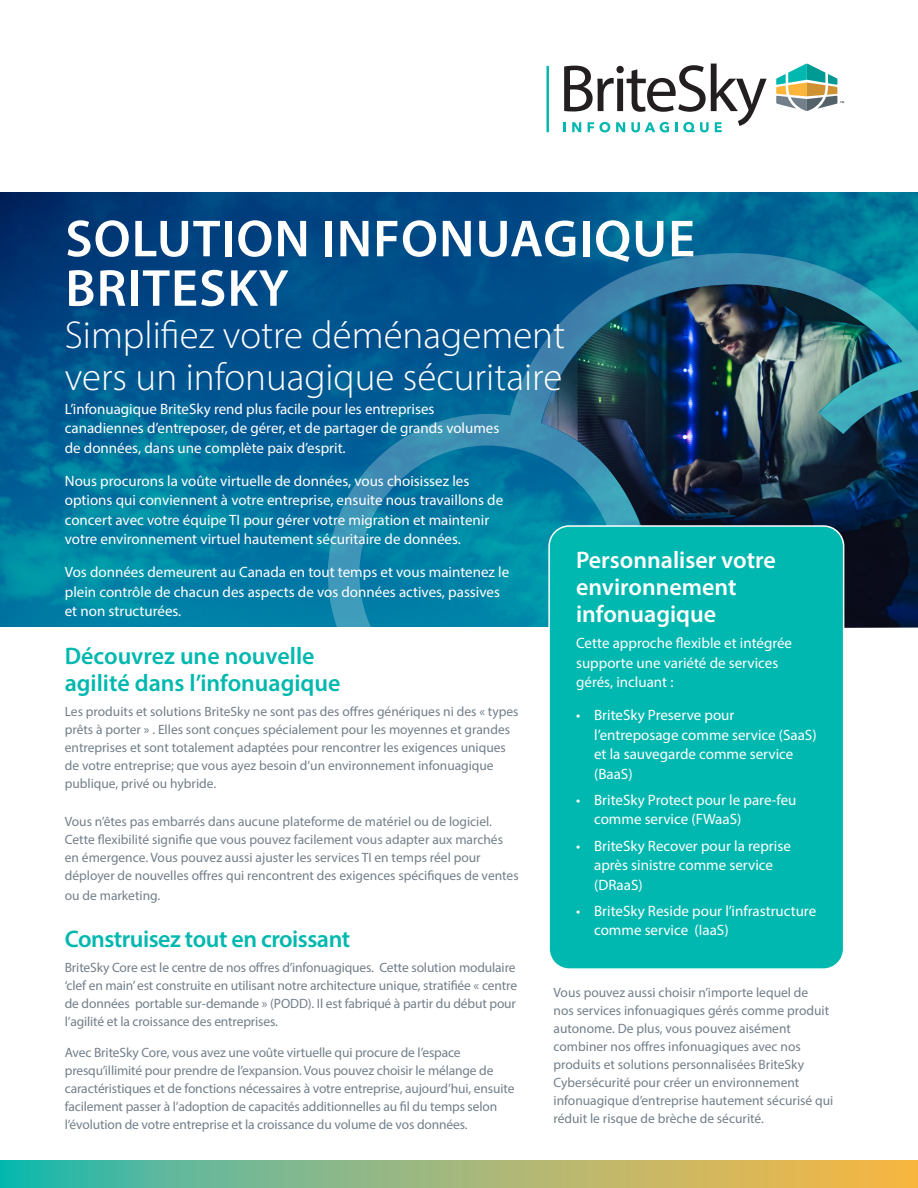
<style>
.page{position:relative;width:918px;height:1188px;background:#fff}
.page>*{position:absolute;margin:0;border:0;box-sizing:border-box;transform-origin:0 0}
.t1{font:600 52.5px/49.5px "Myriad Pro";letter-spacing:.02em;color:#fff}
.t2{font:300 39px/42px "Myriad Pro";color:#fff}
.Paragraph_Style_1{font:600 24px/27px "Myriad Pro";color:#00b8af}
.t3{font:600 24px/27px "Myriad Pro";color:#fff}
.Paragraph_Style_1-2{font:600 24px "Myriad Pro";letter-spacing:-.02em;color:#00b8af}
.Paragraph_Style_1-3{font:15px/19.5px "Myriad Pro";color:#fff}
.Highlight_bullet{font:15px/19.5px "Myriad Pro";color:#fff}
.Highlight_Body{font:15px/19.5px "Myriad Pro";color:#fff}
.Paragraph_Style_1-4{font:13.5px/18px "Myriad Pro";color:#727f8a}
</style>
<div class="page">
<img style="left:0;top:192px;width:918px;height:435px">
<svg style="left:776px;top:64px;width:68px;height:47px"></svg>
<svg style="left:564px;top:64px;width:203px;height:68px"></svg>
<hr style="left:546px;top:66px;width:3px;height:66px;background:#00b8af">
<svg style="left:0;top:1161px;width:918px;height:27px;background:#9ab77b"></svg>
<svg style="left:326px;top:252px;width:592px;height:375px;background:#0b709d"></svg>
<img style="left:542px;top:284px;width:376px;height:344px">
<div style="left:549px;top:526px;width:295px;height:443px;background:#00b8af;border-radius:20px"></div>
<div style="left:548px;top:525px;width:296px;height:445px;border:2px solid #fff;border-radius:20px"></div>
<p class="t1" style="left:65px;top:213px;width:631px">SOLUTION INFONUAGIQUE<br>BRITESKY</p>
<p class="t2" style="left:65px;top:313px;width:502px">Simplifiez votre déménagement vers un infonuagique sécuritaire</p>
<p class="Paragraph_Style_1-3" style="left:65px;top:399px;width:436px">L’infonuagique BriteSky rend plus facile pour les entreprises canadiennes d’entreposer, de gérer, et de partager de grands volumes de données, dans une complète paix d’esprit.</p>
<p class="Paragraph_Style_1-3" style="left:65px;top:471px;width:440px">Nous procurons la voûte virtuelle de données, vous choisissez les options qui conviennent à votre entreprise, ensuite nous travaillons de concert avec votre équipe TI pour gérer votre migration et maintenir votre environnement virtuel hautement sécuritaire de données.</p>
<p class="Paragraph_Style_1-3" style="left:65px;top:562px;width:446px">Vos données demeurent au Canada en tout temps et vous maintenez le plein contrôle de chacun des aspects de vos données actives, passives et non structurées.</p>
<p class="Paragraph_Style_1" style="left:65px;top:642px;width:277px">Découvrez une nouvelle agilité dans l’infonuagique</p>
<p class="Paragraph_Style_1-4" style="left:65px;top:702px;width:455px">Les produits et solutions BriteSky ne sont pas des offres génériques ni des « types prêts à porter » . Elles sont conçues spécialement pour les moyennes et grandes entreprises et sont totalement adaptées pour rencontrer les exigences uniques de votre entreprise; que vous ayez besoin d’un environnement infonuagique publique, privé ou hybride.</p>
<p class="Paragraph_Style_1-4" style="left:65px;top:812px;width:455px">Vous n’êtes pas embarrés dans aucune plateforme de matériel ou de logiciel.<br>Cette flexibilité signifie que vous pouvez facilement vous adapter aux marchés en émergence. Vous pouvez aussi ajuster les services TI en temps réel pour déployer de nouvelles offres qui rencontrent des exigences spécifiques de ventes</p>
<p class="Paragraph_Style_1-4" style="left:65px;top:886px;width:97px">ou de marketing.</p>
<p class="Paragraph_Style_1-2" style="left:65px;top:923px;width:287px">Construisez tout en croissant</p>
<p class="Paragraph_Style_1-4" style="left:65px;top:958px;width:454px;text-align:justify">BriteSky Core est le centre de nos offres d’infonuagiques. Cette solution modulaire ‘clef en main’ est construite en utilisant notre architecture unique, stratifiée « centre de données portable sur-demande » (PODD). Il est fabriqué à partir du début pour l’agilité et la croissance des entreprises.</p>
<p class="Paragraph_Style_1-4" style="left:65px;top:1043px;width:451px">Avec BriteSky Core, vous avez une voûte virtuelle qui procure de l’espace presqu’illimité pour prendre de l’expansion. Vous pouvez choisir le mélange de caractéristiques et de fonctions nécessaires à votre entreprise, aujourd’hui, ensuite facilement passer à l’adoption de capacités additionnelles au fil du temps selon l’évolution de votre entreprise et la croissance du volume de vos données.</p>
<p class="t3" style="left:576px;top:546px;width:201px">Personnaliser votre environnement</p>
<p class="t3" style="left:576px;top:600px;width:142px">infonuagique</p>
<p class="Highlight_Body" style="left:576px;top:633px;width:218px">Cette approche flexible et intégrée supporte une variété de services gérés, incluant :</p>
<p class="Highlight_bullet" style="left:594px;top:705px;width:224px;text-indent:-18px">• BriteSky Preserve pour l’entreposage comme service (SaaS) et la sauvegarde comme service (BaaS)</p>
<p class="Highlight_bullet" style="left:594px;top:790px;width:204px;text-indent:-18px">• BriteSky Protect pour le pare-feu comme service (FWaaS)</p>
<p class="Highlight_bullet" style="left:594px;top:835px;width:198px;text-indent:-18px">• BriteSky Recover pour la reprise après sinistre comme service (DRaaS)</p>
<p class="Highlight_bullet" style="left:594px;top:901px;width:224px;text-indent:-18px">• BriteSky Reside pour l’infrastructure comme service (IaaS)</p>
<p class="Paragraph_Style_1-4" style="left:554px;top:983px;width:281px">Vous pouvez aussi choisir n’importe lequel de<br>nos services infonuagiques gérés comme produit autonome. De plus, vous pouvez aisément combiner nos offres infonuagiques avec nos produits et solutions personnalisées BriteSky Cybersécurité pour créer un environnement infonuagique d’entreprise hautement sécurisé qui réduit le risque de brèche de sécurité.</p>
</div>
